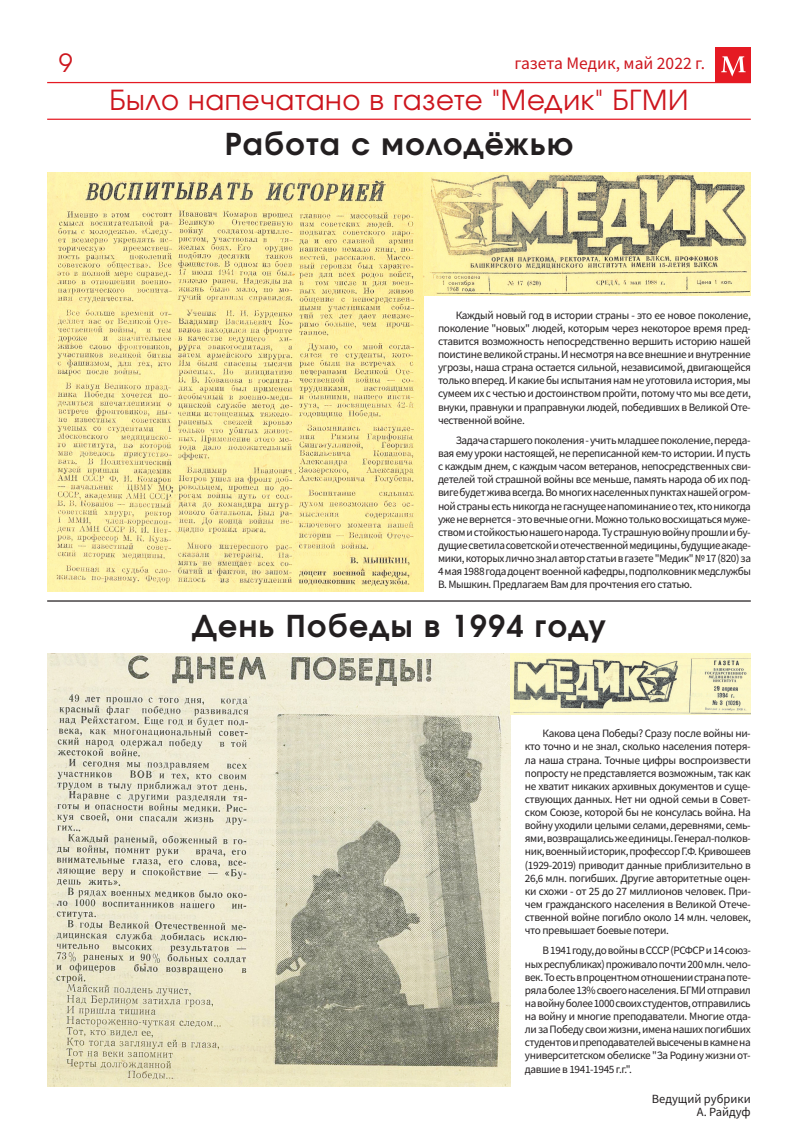
<style>
.page{position:relative;width:798px;height:1134px;background:#fff}
.page>*{position:absolute;margin:0;border:0;box-sizing:border-box;transform-origin:0 0}
.t1{font:700 30px "Evolventa";letter-spacing:.05em;color:#231f20}
.t2{font:27.5px "Evolventa";letter-spacing:.025em;color:#cd151d}
.t3{font:25px "Evolventa";color:#cd151d}
.t4{font:17.5px "Source Sans Pro";color:#cd151d}
.t5{font:12.5px/13.1px "Source Sans Pro";color:#231f20;text-align:right}
.t6{font:11.25px/13.1px "Source Sans Pro";letter-spacing:-.035em;color:#231f20;text-align:justify}
</style>
<div class="page">
<div style="left:715px;top:47px;width:35px;height:36px;background:#e51a23"></div>
<svg style="left:721px;top:56px;width:24px;height:21px"></svg>
<hr style="left:47px;top:82px;width:703px;height:1px;background:#e51a23">
<hr style="left:47px;top:119px;width:703px;height:1px;background:#e51a23">
<hr style="left:47px;top:600px;width:703px;height:2px;background:#231f20">
<img style="left:47px;top:173px;width:376px;height:419px">
<img style="left:423px;top:173px;width:327px;height:123px">
<img style="left:47px;top:654px;width:463px;height:433px">
<img style="left:510px;top:654px;width:240px;height:60px">
<h3 class="t3" style="left:59px;top:48px;width:15px">9</h3>
<h3 class="t4" style="left:514px;top:52px;width:192px">газета Медик, май 2022 г.</h3>
<h2 class="t2" style="left:109px;top:83px;width:580px">Было напечатано в газете "Медик" БГМИ</h2>
<h1 class="t1" style="left:225px;top:125px;width:350px">Работа с молодёжью</h1>
<p class="t6" style="left:438px;top:308px;width:314px;text-indent:18px">Каждый новый год в истории страны - это ее новое поколение, поколение "новых" людей, которым через некоторое время пред&shy;ставится возможность непосредственно вершить историю нашей поистине великой страны. И несмотря на все внешние и внутренние угрозы, наша страна остается сильной, независимой, двигающейся только вперед. И какие бы испытания нам не уготовила история, мы сумеем их с честью и достоинством пройти, потому что мы все дети, внуки, правнуки и праправнуки людей, победивших в Великой Оте&shy;чественной войне.</p>
<p class="t6" style="left:438px;top:433px;width:314px;text-indent:18px">Задача старшего поколения - учить младшее поколение, переда&shy;вая ему уроки настоящей, не переписанной кем-то истории. И пусть с каждым днем, с каждым часом ветеранов, непосредственных сви&shy;детелей той страшной войны все меньше, память народа об их под&shy;виге будет жива всегда. Во многих населенных пунктах нашей огром&shy;ной страны есть никогда не гаснущее напоминание о тех, кто никогда уже не вернется - это вечные огни. Можно только восхищаться муже&shy;ством и стойкостью нашего народа. Ту страшную войну прошли и бу&shy;дущие светила советской и отечественной медицины, будущие акаде&shy;мики, которых лично знал автор статьи в газете "Медик" № 17 (820) за 4 мая 1988 года доцент военной кафедры, подполковник медслужбы В. Мышкин. Предлагаем Вам для прочтения его статью.</p>
<h1 class="t1" style="left:192px;top:606px;width:415px">День Победы в 1994 году</h1>
<p class="t6" style="left:524px;top:727px;width:227px;text-indent:18px">Какова цена Победы? Сразу после войны ни&shy;кто точно и не знал, сколько населения потеря&shy;ла наша страна. Точные цифры воспроизвести попросту не представляется возможным, так как не хватит никаких архивных документов и суще&shy;ствующих данных. Нет ни одной семьи в Совет&shy;ском Союзе, которой бы не консулась война. На войну уходили целыми селами, деревнями, семь&shy;ями, возвращались же единицы. Генерал-полков&shy;ник, военный историк, профессор Г.Ф. Кривошеев (1929-2019) приводит данные приблизительно в 26,6 млн. погибших. Другие авторитетные оцен&shy;ки схожи - от 25 до 27 миллионов человек. При&shy;чем гражданского населения в Великой Отече&shy;ственной войне погибло около 14 млн. человек, что превышает боевые потери.</p>
<p class="t6" style="left:524px;top:944px;width:227px;text-indent:18px">В 1941 году, до войны в СССР (РСФСР и 14 союз&shy;ных республиках) проживало почти 200 млн. чело&shy;век. То есть в процентном отношении страна поте&shy;ряла более 13% своего населения. БГМИ отправил на войну более 1000 своих студентов, отправились на войну и многие преподаватели. Многие отда&shy;ли за Победу свои жизни, имена наших погибших студентов и преподавателей высечены в камне на университетском обелиске "За Родину жизни от&shy;давшие в 1941-1945 г.г.".</p>
<p class="t5" style="left:651px;top:1092px;width:100px">Ведущий рубрики<br>А. Райдуф</p>
</div>
